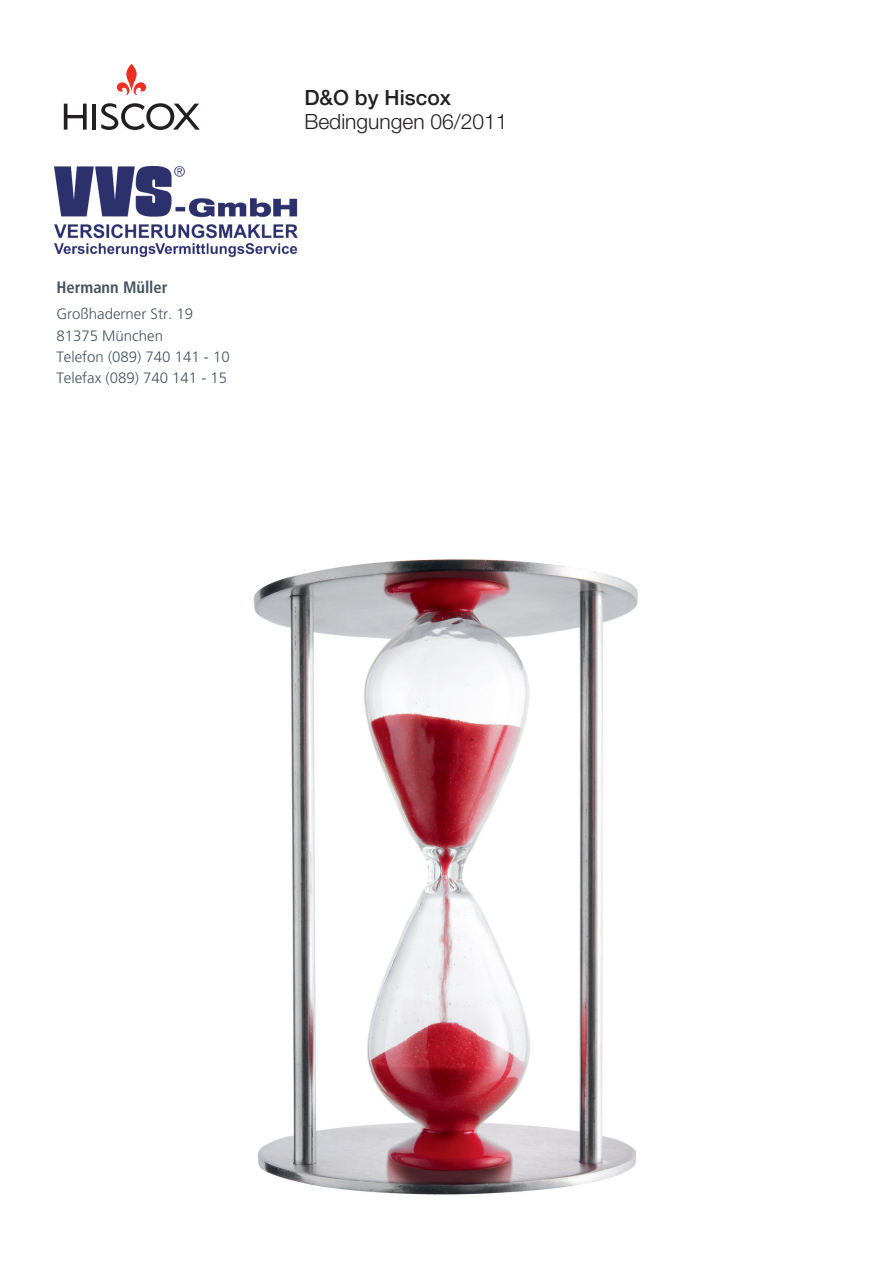
<style>
.page{position:relative;width:893px;height:1263px;background:#fff}
.page>*{position:absolute;margin:0;border:0;box-sizing:border-box;transform-origin:0 0}
.t1{font:300 21px "Helvetica Neue LT Std";color:#231f20}
.t2{font:500 21px "Helvetica Neue LT Std";color:#231f20}
.t3{font:16.5px "Frutiger Cond Bold Meiller";color:#455461}
.t4{font:15px/21.3px "Frutiger Light Meiller";color:#455461}
</style>
<div class="page">
<svg style="left:117px;top:64px;width:29px;height:31px"></svg>
<hr style="left:92px;top:104px;width:4px;height:26px;background:#231f20">
<svg style="left:64px;top:104px;width:23px;height:26px"></svg>
<svg style="left:101px;top:103px;width:99px;height:27px"></svg>
<img style="left:253px;top:559px;width:385px;height:636px">
<img style="left:55px;top:166px;width:243px;height:92px">
<p class="t3" style="left:56px;top:277px;width:113px">Hermann Müller</p>
<p class="t4" style="left:56px;top:303px;width:175px">Großhaderner Str. 19<br>81375 München<br>Telefon (089) 740 141 - 10<br>Telefax (089) 740 141 - 15</p>
<h1 class="t2" style="left:304px;top:85px;width:148px">D&amp;O by Hiscox</h1>
<h1 class="t1" style="left:304px;top:109px;width:205px">Bedingungen 06/2011</h1>
</div>
